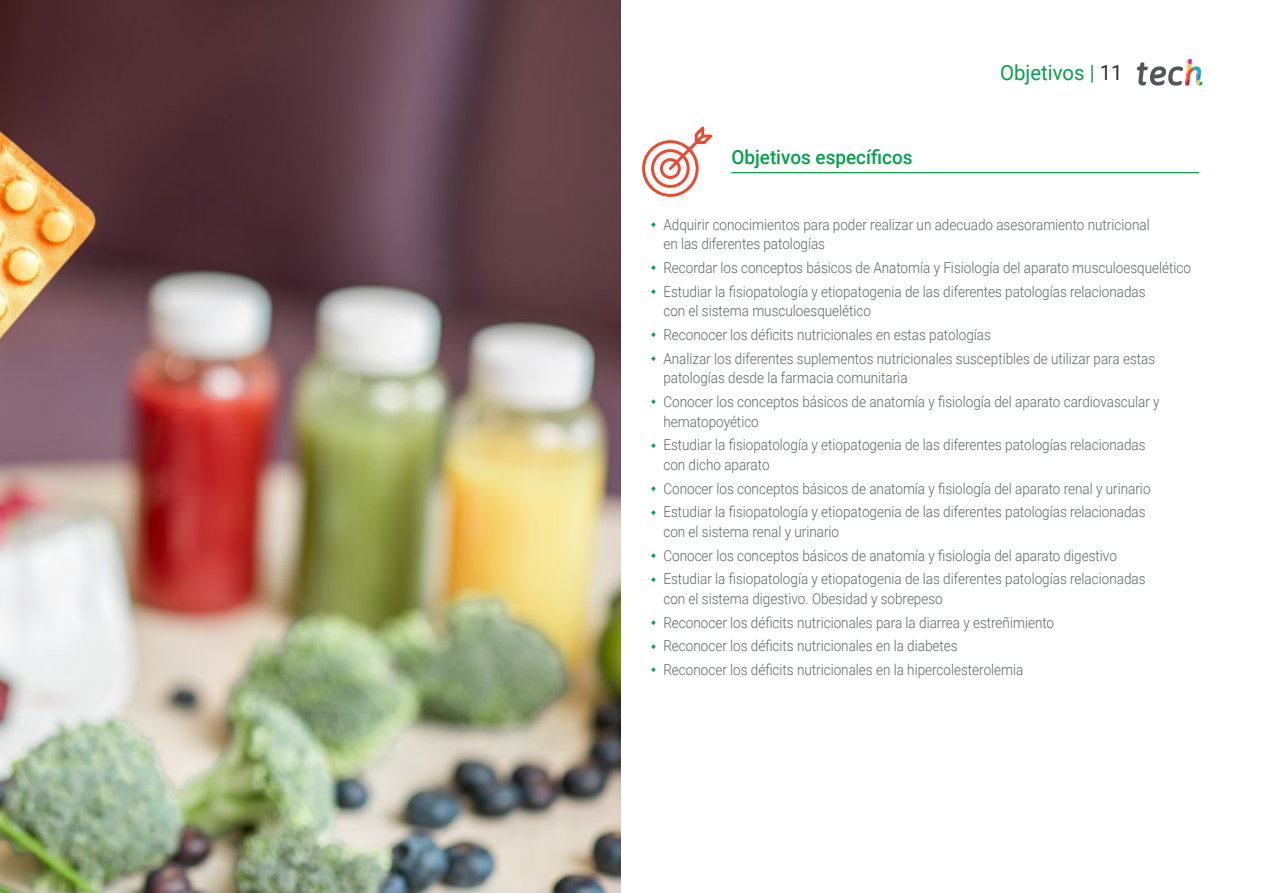
<style>
.page{position:relative;width:1263px;height:893px;background:#fff}
.page>*{position:absolute;margin:0;border:0;box-sizing:border-box;transform-origin:0 0}
.t1{font:21px "Roboto";color:#04a14d}
.t2{font:500 19.5px "Roboto";color:#04a14d}
.t3{font:300 15px/23.7px "Roboto";color:#61646a;scale:.9 1}
.s1{color:#312e20}
</style>
<div class="page">
<img style="left:0;top:0;width:621px;height:893px">
<svg style="left:1137px;top:59px;width:65px;height:27px"></svg>
<svg style="left:642px;top:126px;width:70px;height:71px"></svg>
<hr style="left:731px;top:172px;width:468px;height:1px;background:#04a14d">
<h2 class="t2" style="left:731px;top:144px;width:183px">Objetivos específicos</h2>
<h1 class="t1" style="left:1000px;top:57px;width:124px">Objetivos | <span class="s1">11</span></h1>
<p class="t3" style="left:663px;top:214px;width:542px;line-height:19.5px">Adquirir conocimientos para poder realizar un adecuado asesoramiento nutricional en las diferentes patologías</p>
<p class="t3" style="left:663px;top:255px;width:588px">Recordar los conceptos básicos de Anatomía y Fisiología del aparato musculoesquelético<br>Estudiar la fisiopatología y etiopatogenia de las diferentes patologías relacionadas</p>
<p class="t3" style="left:663px;top:298px;width:548px">con el sistema musculoesquelético<br>Reconocer los déficits nutricionales en estas patologías<br>Analizar los diferentes suplementos nutricionales susceptibles de utilizar para estas</p>
<p class="t3" style="left:663px;top:365px;width:553px">patologías desde la farmacia comunitaria<br>Conocer los conceptos básicos de anatomía y fisiología del aparato cardiovascular y</p>
<p class="t3" style="left:663px;top:409px;width:537px">hematopoyético<br>Estudiar la fisiopatología y etiopatogenia de las diferentes patologías relacionadas</p>
<p class="t3" style="left:663px;top:452px;width:543px">con dicho aparato<br>Conocer los conceptos básicos de anatomía y fisiología del aparato renal y urinario<br>Estudiar la fisiopatología y etiopatogenia de las diferentes patologías relacionadas</p>
<p class="t3" style="left:663px;top:519px;width:537px">con el sistema renal y urinario<br>Conocer los conceptos básicos de anatomía y fisiología del aparato digestivo<br>Estudiar la fisiopatología y etiopatogenia de las diferentes patologías relacionadas</p>
<p class="t3" style="left:663px;top:586px;width:436px">con el sistema digestivo. Obesidad y sobrepeso<br>Reconocer los déficits nutricionales para la diarrea y estreñimiento Reconocer los déficits nutricionales en la diabetes<br>Reconocer los déficits nutricionales en la hipercolesterolemia</p>
</div>
